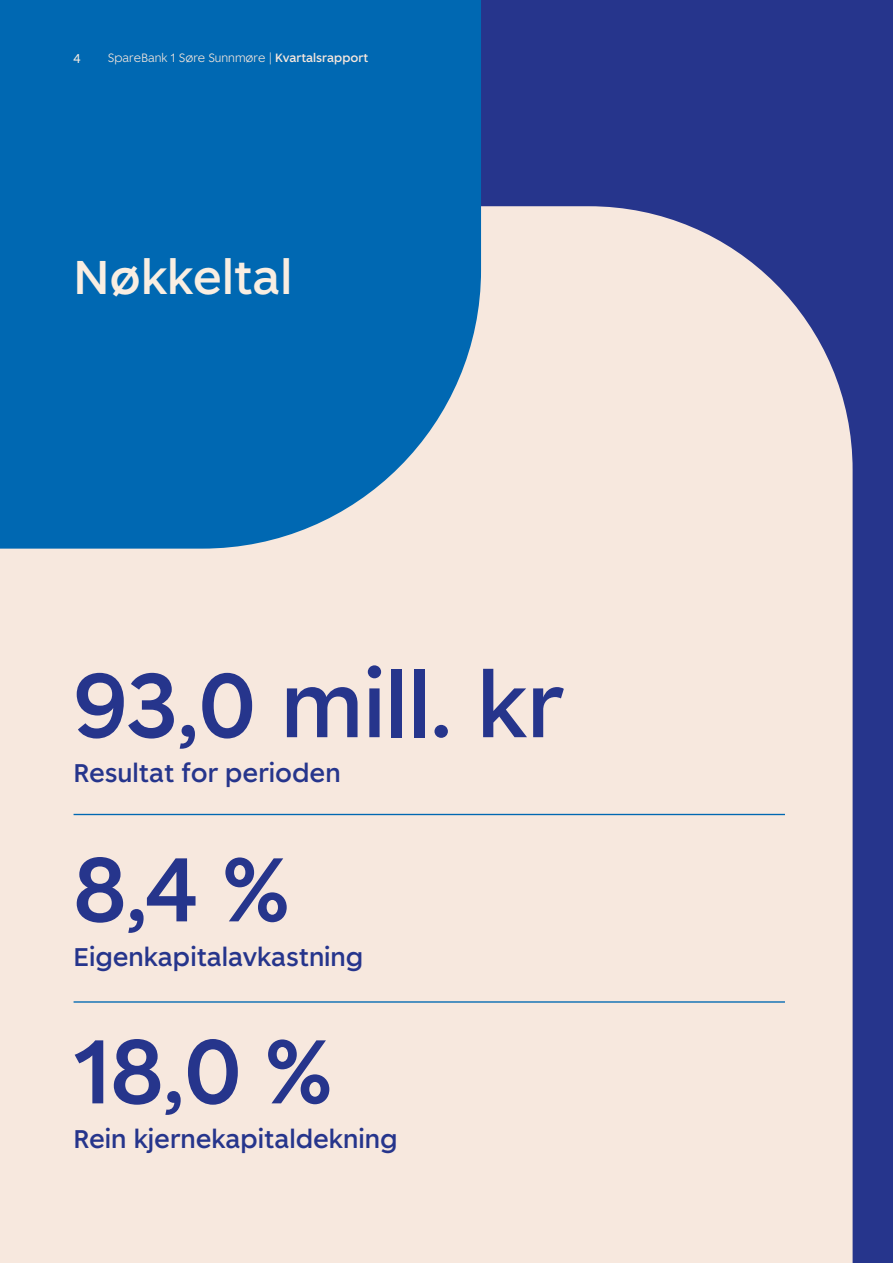
<style>
.page{position:relative;width:893px;height:1263px;background:#26358c}
.page>*{position:absolute;margin:0;border:0;box-sizing:border-box;transform-origin:0 0}
.t1{font:500 90px/183px "Spare Bank 1";color:#26358c}
.t2{font:500 47.25px "Spare Bank 1";color:#f9eee2}
.t3{font:500 25.5px "Spare Bank 1";color:#26358c}
.t4{font:12.75px "Spare Bank 1";color:#f9eee2}
.t5{font:300 12px "Spare Bank 1";color:#f7e8de}
.s1{font-weight:500}
</style>
<div class="page">
<div style="left:0;top:206px;width:853px;height:1057px;background:#f7e8de"></div>
<div style="left:0;top:0;width:481px;height:549px;background:#0068b2"></div>
<hr style="left:74px;top:1001px;width:711px;height:2px;background:#0068b2">
<hr style="left:74px;top:814px;width:711px;height:1px;background:#0068b2">
<p class="t4" style="left:73px;top:50px;width:9px">4</p>
<p class="t5" style="left:108px;top:50px;width:262px">SpareBank 1 Søre Sunnmøre | <span class="s1">Kvartalsrapport</span></p>
<h2 class="t2" style="left:74px;top:246px;width:220px">Nøkkeltal</h2>
<h1 class="t1" style="left:74px;top:611px;width:492px">93,0 mill. kr<br>8,4 %<br>18,0 %</h1>
<p class="t3" style="left:74px;top:756px;width:269px">Resultat for perioden</p>
<p class="t3" style="left:74px;top:940px;width:291px">Eigenkapitalavkastning</p>
<p class="t3" style="left:74px;top:1122px;width:325px">Rein kjernekapitaldekning</p>
</div>
